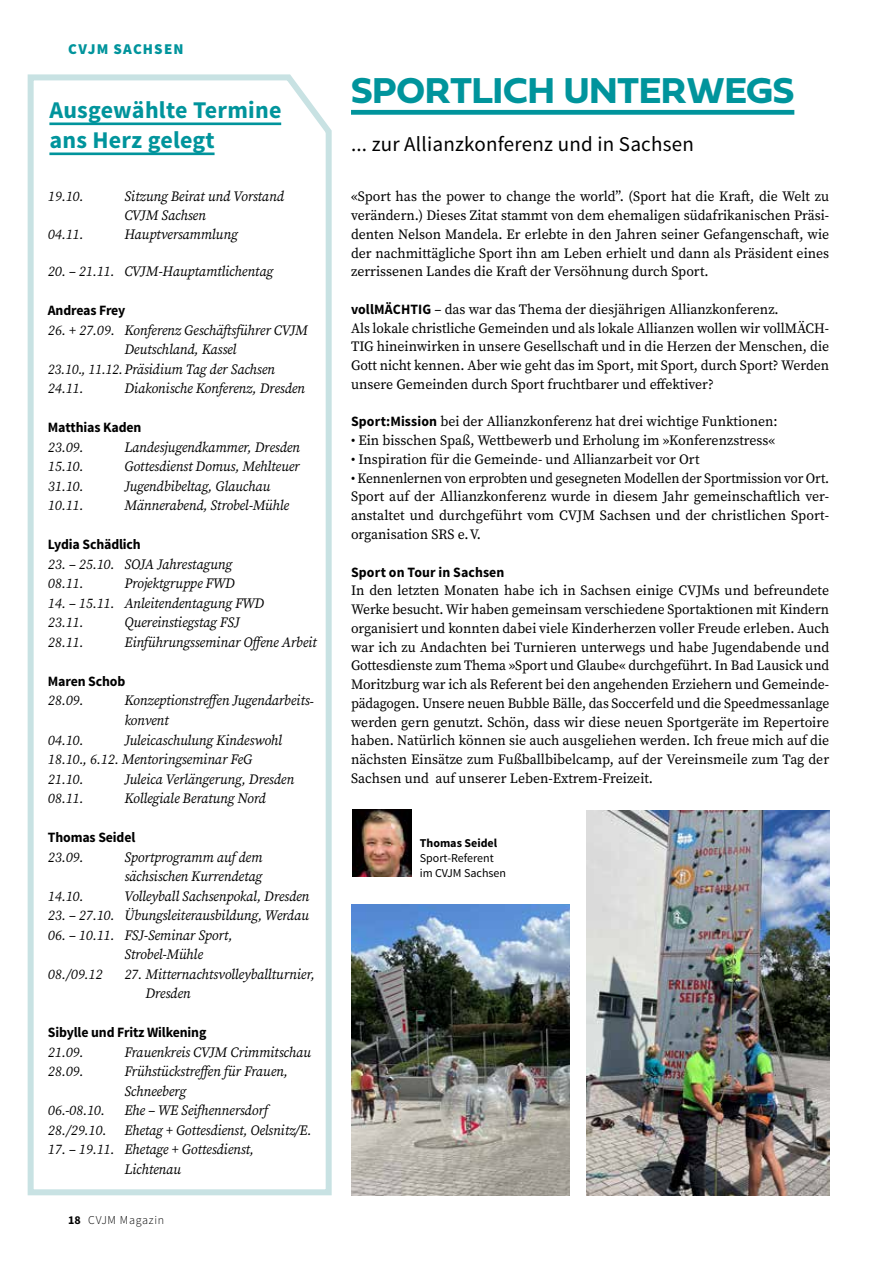
<style>
.page{position:relative;width:893px;height:1263px;background:#fff}
.page>*{position:absolute;margin:0;border:0;box-sizing:border-box;transform-origin:0 0}
.t1{font:37.5px "Fieldwork Geo Bold";color:#00949c}
.t2{font:700 24px/30px "Source Sans Pro";letter-spacing:.01em;color:#00949c}
.t3{font:21px "Source Sans Pro";letter-spacing:.01em;color:#000}
.t4{font:900 15px "Source Sans Pro";letter-spacing:.08em;color:#00949c}
.t5{font:14.25px/18.8px "Source Serif Pro";color:#000;text-align:justify}
.t6{font:italic 14.25px/19.5px "Source Serif Pro";letter-spacing:-.01em;color:#000}
.t7{font:14.25px/18.8px "Source Serif Pro";color:#000;text-align:justify;scale:.94 1}
.t8{font:700 14.25px "Source Sans Pro";letter-spacing:-.01em;color:#000}
.t9{font:italic 14.25px "Source Serif Pro";letter-spacing:-.01em;color:#000;scale:.94 1}
.t10{font:700 14.25px "Source Sans Pro";letter-spacing:.01em;color:#000}
.t11{font:12px/15px "Source Sans Pro";color:#000}
.t12{font:300 12px "Source Sans Pro";letter-spacing:.06em;color:#000}
.t13{font:700 12px "Source Sans Pro";color:#000}
.s1{font-weight:700}
.s2{font-family:"Source Sans Pro";font-weight:700}
</style>
<div class="page">
<div style="left:351px;top:110px;width:443px;height:5px;background:#00949c"></div>
<svg style="left:27px;top:74px;width:305px;height:1122px"></svg>
<img style="left:351px;top:905px;width:219px;height:290px">
<img style="left:587px;top:810px;width:242px;height:385px">
<img style="left:352px;top:809px;width:59px;height:67px">
<p class="t4" style="left:68px;top:38px;width:117px">CVJM SACHSEN</p>
<h2 class="t2" style="left:49px;top:96px;width:234px">Ausgewählte Termine ans Herz gelegt</h2>
<p class="t6" style="left:48px;top:187px;width:37px">19.10.</p>
<p class="t6" style="left:124px;top:187px;width:161px;line-height:18.8px">Sitzung Beirat und Vorstand<br>CVJM Sachsen</p>
<p class="t6" style="left:48px;top:224px;width:37px">04.11.</p>
<p class="t6" style="left:124px;top:224px;width:115px">Hauptversammlung</p>
<p class="t6" style="left:48px;top:262px;width:227px">20. – 21.11. CVJM-Hauptamtlichentag</p>
<p class="t8" style="left:48px;top:302px;width:79px">Andreas Frey</p>
<p class="t6" style="left:48px;top:320px;width:262px">26. + 27.09. Konferenz Geschäftsführer CVJM</p>
<p class="t6" style="left:124px;top:340px;width:114px">Deutschland, Kassel</p>
<p class="t9" style="left:48px;top:360px;width:243px">23.10., 11.12.Präsidium Tag der Sachsen</p>
<p class="t6" style="left:48px;top:379px;width:37px">24.11.</p>
<p class="t6" style="left:124px;top:379px;width:182px">Diakonische Konferenz, Dresden</p>
<p class="t8" style="left:48px;top:419px;width:95px">Matthias Kaden</p>
<p class="t6" style="left:48px;top:437px;width:37px">23.09.</p>
<p class="t6" style="left:124px;top:437px;width:177px">Landesjugendkammer, Dresden</p>
<p class="t6" style="left:48px;top:457px;width:37px">15.10.</p>
<p class="t6" style="left:124px;top:457px;width:177px">Gottesdienst Domus, Mehlteuer</p>
<p class="t6" style="left:48px;top:476px;width:37px">31.10.</p>
<p class="t6" style="left:124px;top:476px;width:148px">Jugendbibeltag, Glauchau</p>
<p class="t6" style="left:48px;top:496px;width:37px">10.11.</p>
<p class="t6" style="left:124px;top:496px;width:166px">Männerabend, Strobel-Mühle</p>
<p class="t8" style="left:48px;top:536px;width:95px">Lydia Schädlich</p>
<p class="t6" style="left:48px;top:554px;width:186px">23. – 25.10. SOJA Jahrestagung<br>08.11.</p>
<p class="t6" style="left:124px;top:574px;width:112px">Projektgruppe FWD</p>
<p class="t6" style="left:48px;top:593px;width:218px">14. – 15.11. Anleitendentagung FWD<br>23.11.</p>
<p class="t6" style="left:124px;top:613px;width:117px">Quereinstiegstag FSJ</p>
<p class="t6" style="left:48px;top:632px;width:37px">28.11.</p>
<p class="t6" style="left:124px;top:632px;width:194px">Einführungsseminar Offene Arbeit</p>
<p class="t8" style="left:48px;top:672px;width:79px">Maren Schob</p>
<p class="t6" style="left:48px;top:691px;width:37px">28.09.</p>
<p class="t6" style="left:124px;top:691px;width:191px">Konzeptionstreffen Jugendarbeits&shy;konvent</p>
<p class="t6" style="left:48px;top:730px;width:37px">04.10.</p>
<p class="t6" style="left:48px;top:730px;width:236px;text-indent:77px">Juleicaschulung Kindeswohl<br>18.10., 6.12. Mentoringseminar FeG<br>21.10.</p>
<p class="t6" style="left:124px;top:769px;width:171px">Juleica Verlängerung, Dresden</p>
<p class="t6" style="left:48px;top:788px;width:37px">08.11.</p>
<p class="t6" style="left:124px;top:788px;width:143px">Kollegiale Beratung Nord</p>
<p class="t8" style="left:48px;top:828px;width:89px">Thomas Seidel</p>
<p class="t6" style="left:48px;top:847px;width:37px">23.09.</p>
<p class="t6" style="left:124px;top:847px;width:140px">Sportprogramm auf dem sächsischen Kurrendetag</p>
<p class="t6" style="left:48px;top:886px;width:37px">14.10.</p>
<p class="t6" style="left:124px;top:886px;width:187px">Volleyball Sachsenpokal, Dresden</p>
<p class="t6" style="left:48px;top:905px;width:263px">23. – 27.10. Übungsleiterausbildung, Werdau</p>
<p class="t6" style="left:48px;top:925px;width:186px">06. – 10.11. FSJ-Seminar Sport,</p>
<p class="t6" style="left:124px;top:944px;width:80px">Strobel-Mühle</p>
<p class="t6" style="left:48px;top:964px;width:56px">08./09.12</p>
<p class="t6" style="left:145px;top:964px;width:171px;text-indent:-21px">27. Mitternachtsvolleyballturnier,<br>Dresden</p>
<p class="t8" style="left:48px;top:1023px;width:160px">Sibylle und Fritz Wilkening</p>
<p class="t6" style="left:48px;top:1042px;width:37px">21.09.</p>
<p class="t6" style="left:124px;top:1042px;width:188px">Frauenkreis CVJM Crimmitschau</p>
<p class="t6" style="left:48px;top:1061px;width:37px">28.09.</p>
<p class="t6" style="left:124px;top:1061px;width:165px">Frühstückstreffen für Frauen,<br>Schneeberg</p>
<p class="t6" style="left:48px;top:1100px;width:59px">06.-08.10.</p>
<p class="t6" style="left:48px;top:1100px;width:265px;text-indent:77px">Ehe – WE Seifhennersdorf<br>28./29.10. Ehetag + Gottesdienst, Oelsnitz/E.</p>
<p class="t6" style="left:48px;top:1139px;width:208px;text-align:center">17. – 19.11. Ehetage + Gottesdienst,<br>Lichtenau</p>
<p class="t12" style="left:68px;top:1213px;width:98px"><span class="s1">18</span> CVJM Magazin</p>
<h1 class="t1" style="left:351px;top:61px;width:445px">SPORTLICH UNTERWEGS</h1>
<h3 class="t3" style="left:351px;top:131px;width:344px">... zur Allianzkonferenz und in Sachsen</h3>
<p class="t5" style="left:351px;top:187px;width:480px">«Sport has the power to change the world”. (Sport hat die Kraft, die Welt zu verändern.) Dieses Zitat stammt von dem ehemaligen südafrikanischen Präsi&shy;denten Nelson Mandela. Er erlebte in den Jahren seiner Gefangenschaft, wie der nachmittägliche Sport ihn am Leben erhielt und dann als Präsident eines zerrissenen Landes die Kraft der Versöhnung durch Sport.</p>
<p class="t5" style="left:351px;top:300px;width:480px;text-align:left"><span class="s2">vollMÄCHTIG</span> – das war das Thema der diesjährigen Allianzkonferenz.<br>Als lokale christliche Gemeinden und als lokale Allianzen wollen wir vollMÄCH-TIG hineinwirken in unsere Gesellschaft und in die Herzen der Menschen, die Gott nicht kennen. Aber wie geht das im Sport, mit Sport, durch Sport? Werden unsere Gemeinden durch Sport fruchtbarer und effektiver?</p>
<p class="t5" style="left:351px;top:412px;width:428px"><span class="s2">Sport:Mission</span> bei der Allianzkonferenz hat drei wichtige Funktionen:</p>
<p class="t5" style="left:351px;top:431px;width:426px">• Ein bisschen Spaß, Wettbewerb und Erholung im »Konferenzstress«</p>
<p class="t5" style="left:351px;top:450px;width:350px">• Inspiration für die Gemeinde- und Allianzarbeit vor Ort</p>
<p class="t7" style="left:351px;top:469px;width:510px">• Kennenlernen von erprobten und gesegneten Modellen der Sportmission vor Ort.<br>Sport auf der Allianzkonferenz wurde in diesem Jahr gemeinschaftlich ver&shy;anstaltet und durchgeführt vom CVJM Sachsen und der christlichen Sport&shy;organisation SRS e.V.</p>
<p class="t10" style="left:351px;top:563px;width:155px">Sport on Tour in Sachsen</p>
<p class="t5" style="left:351px;top:581px;width:480px">In den letzten Monaten habe ich in Sachsen einige CVJMs und befreundete Werke besucht. Wir haben gemeinsam verschiedene Sportaktionen mit Kindern organisiert und konnten dabei viele Kinderherzen voller Freude erleben. Auch war ich zu Andachten bei Turnieren unterwegs und habe Jugendabende und Gottesdienste zum Thema »Sport und Glaube« durchgeführt. In Bad Lausick und Moritzburg war ich als Referent bei den angehenden Erziehern und Gemeinde&shy;pädagogen. Unsere neuen Bubble Bälle, das Soccerfeld und die Speedmessanlage werden gern genutzt. Schön, dass wir diese neuen Sportgeräte im Repertoire haben. Natürlich können sie auch ausgeliehen werden. Ich freue mich auf die nächsten Einsätze zum Fußballbibelcamp, auf der Vereinsmeile zum Tag der Sachsen und auf unserer Leben-Extrem-Freizeit.</p>
<p class="t13" style="left:420px;top:835px;width:79px">Thomas Seidel</p>
<p class="t11" style="left:420px;top:850px;width:88px">Sport-Referent im CVJM Sachsen</p>
</div>
